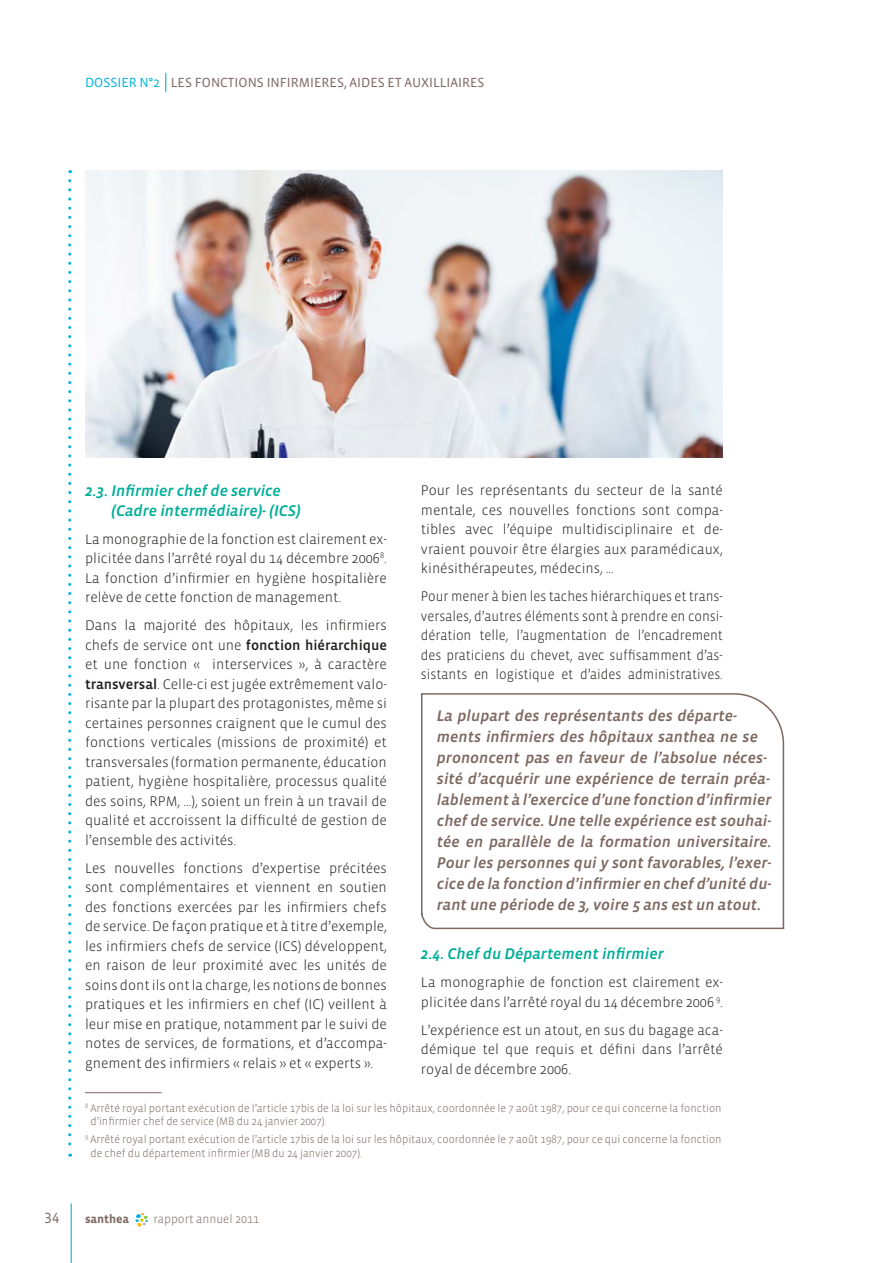
<style>
.page{position:relative;width:893px;height:1263px;background:#fff}
.page>*{position:absolute;margin:0;border:0;box-sizing:border-box;transform-origin:0 0}
.t1{font:italic 15.75px/21px "Vista Sans Med";color:#7d685f}
.t2{font:italic 15.75px/19.5px "Vista Sans Med";color:#00ae98}
.t3{font:15px "Vista Sans Alt";color:#7d685f}
.t4{font:300 14.25px/19.5px "Vista Sans";color:#241f1f;text-align:justify}
.t5{font:300 14.25px/19.5px "Vista Sans";color:#241f1f;text-align:justify;scale:.94 1}
.t6{font:13.5px "Vista Sans";color:#7d685f}
.t7{font:300 12px "Vista Sans";color:#7d685f}
.t8{font:700 12px "Vista Sans";color:#7d685f}
.t9{font:300 11.25px/13.5px "Vista Sans";color:#7d685f}
.s1{color:#00b5de}
.s2{font-family:"Vista Sans Med";font-weight:400}
</style>
<div class="page">
<svg style="left:135px;top:1213px;width:13px;height:14px"></svg>
<hr style="left:71px;top:1203px;width:1px;height:60px;background:#00b5de">
<img style="left:85px;top:170px;width:638px;height:287px">
<svg style="left:68px;top:181px;width:3px;height:976px"></svg>
<svg style="left:165px;top:73px;width:1px;height:19px"></svg>
<hr style="left:85px;top:1092px;width:77px;height:1px;background:#7d685f">
<svg style="left:421px;top:693px;width:364px;height:237px"></svg>
<p class="t6" style="left:85px;top:75px;width:401px"><span class="s1">DOSSIER N°2</span> LES FONCTIONS INFIRMIERES, AIDES ET AUXILLIAIRES</p>
<p class="t2" style="left:111px;top:481px;width:191px;text-indent:-26px">2.3. Infirmier chef de service (Cadre intermédiaire)- (ICS)</p>
<p class="t4" style="left:85px;top:529px;width:303px">La monographie de la fonction est clairement ex&shy;plicitée dans l’arrêté royal du 14 décembre 2006<sup>8</sup>.<br>La fonction d’infirmier en hygiène hospitalière relève de cette fonction de management.</p>
<p class="t4" style="left:85px;top:616px;width:303px">Dans la majorité des hôpitaux, les infirmiers chefs de service ont une <span class="s2">fonction hiérarchique </span>et une fonction « interservices », à caractère <span class="s2">transversal</span>. Celle-ci est jugée extrêmement valo&shy;risante par la plupart des protagonistes, même si certaines personnes craignent que le cumul des fonctions verticales (missions de proximité) et transversales (formation permanente, éducation patient, hygiène hospitalière, processus qualité des soins, RPM, …), soient un frein à un travail de qualité et accroissent la difficulté de gestion de l’ensemble des activités.</p>
<p class="t4" style="left:85px;top:858px;width:303px">Les nouvelles fonctions d’expertise précitées sont complémentaires et viennent en soutien des fonctions exercées par les infirmiers chefs de service. De façon pratique et à titre d’exemple, les infirmiers chefs de service (ICS) développent, en raison de leur proximité avec les unités de soins dont ils ont la charge, les notions de bonnes pratiques et les infirmiers en chef (IC) veillent à leur mise en pratique, notamment par le suivi de notes de services, de formations, et d’accompa&shy;gnement des infirmiers « relais » et « experts ».</p>
<p class="t4" style="left:421px;top:481px;width:303px">Pour les représentants du secteur de la santé mentale, ces nouvelles fonctions sont compa&shy;tibles avec l’équipe multidisciplinaire et de&shy;vraient pouvoir être élargies aux paramédicaux, kinésithérapeutes, médecins, …</p>
<p class="t5" style="left:421px;top:587px;width:323px">Pour mener à bien les taches hiérarchiques et trans&shy;versales, d’autres éléments sont à prendre en consi&shy;dération telle, l’augmentation de l’encadrement des praticiens du chevet, avec suffisamment d’as&shy;sistants en logistique et d’aides administratives.</p>
<p class="t1" style="left:437px;top:705px;width:336px">La plupart des représentants des départe&shy;ments infirmiers des hôpitaux santhea ne se prononcent pas en faveur de l’absolue néces&shy;sité d’acquérir une expérience de terrain préa&shy;lablement à l’exercice d’une fonction d’infirmier chef de service. Une telle expérience est souhai&shy;tée en parallèle de la formation universitaire.<br>Pour les personnes qui y sont favorables, l’exer&shy;cice de la fonction d’infirmier en chef d’unité du&shy;rant une période de 3, voire 5 ans est un atout.</p>
<p class="t2" style="left:421px;top:944px;width:244px">2.4. Chef du Département infirmier</p>
<p class="t4" style="left:421px;top:973px;width:303px">La monographie de fonction est clairement ex&shy;plicitée dans l’arrêté royal du 14 décembre 2006 <sup>9</sup>.</p>
<p class="t4" style="left:421px;top:1020px;width:303px">L’expérience est un atout, en sus du bagage aca&shy;démique tel que requis et défini dans l’arrêté royal de décembre 2006.</p>
<p class="t9" style="left:90px;top:1101px;width:633px;text-indent:-5px"><sup>8</sup> Arrêté royal portant exécution de l’article 17bis de la loi sur les hôpitaux, coordonnée le 7 août 1987, pour ce qui concerne la fonction d’infirmier chef de service (MB du 24 janvier 2007).</p>
<p class="t9" style="left:90px;top:1133px;width:633px;text-indent:-5px"><sup>9</sup> Arrêté royal portant exécution de l’article 17bis de la loi sur les hôpitaux, coordonnée le 7 août 1987, pour ce qui concerne la fonction de chef du département infirmier (MB du 24 janvier 2007).</p>
<p class="t3" style="left:45px;top:1210px;width:16px">34</p>
<p class="t8" style="left:85px;top:1213px;width:45px">santhea</p>
<p class="t7" style="left:154px;top:1213px;width:107px">rapport annuel 2011</p>
</div>
